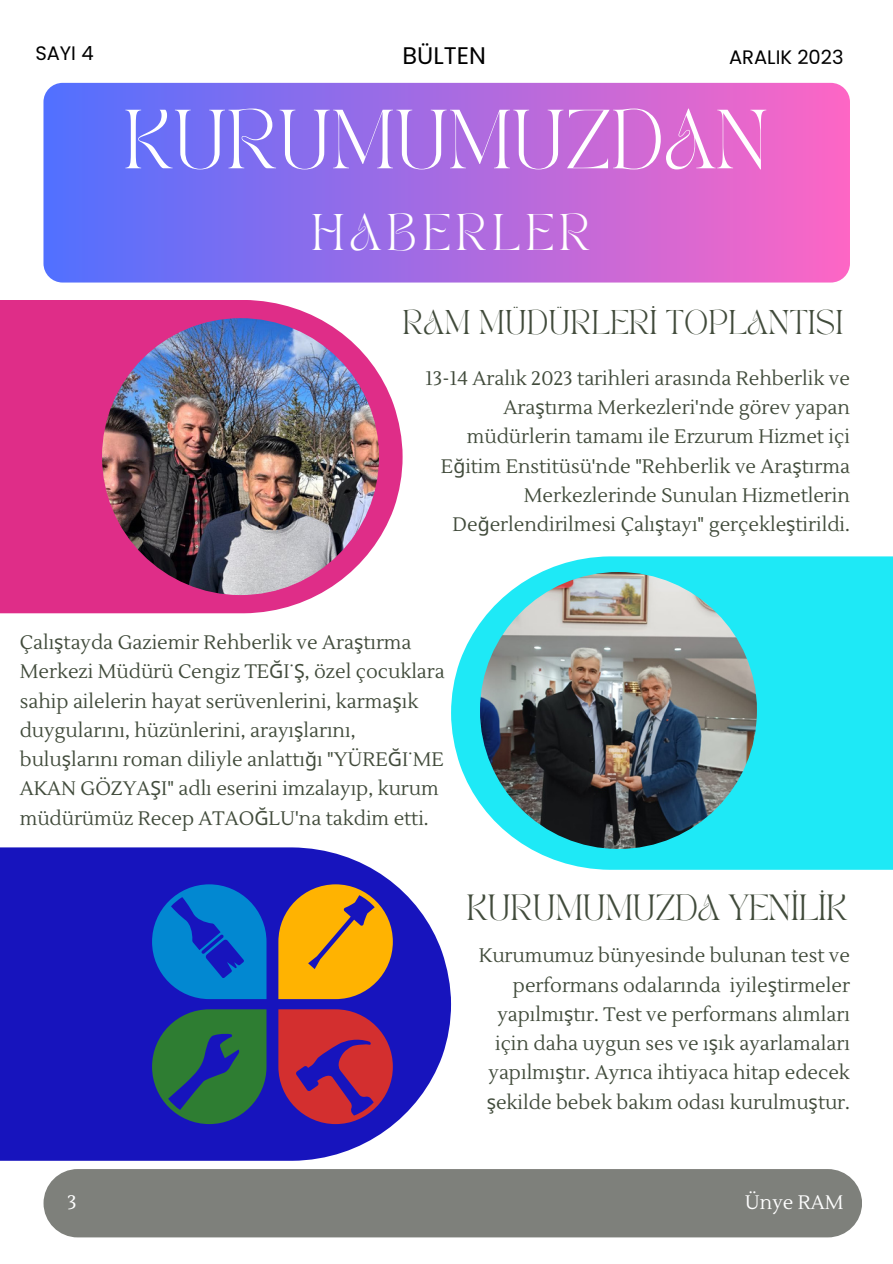
<style>
.page{position:relative;width:893px;height:1264px;background:#fff}
.page>*{position:absolute;margin:0;border:0;box-sizing:border-box;transform-origin:0 0}
.t1{font:58.5px "TAN PEARL Regular";color:#fff}
.t2{font:36px "TAN PEARL Regular";letter-spacing:.15em;color:#fff}
.t3{font:25.5px "TAN PEARL Regular";letter-spacing:-.015em;color:#414b3b}
.t4{font:24px "TAN PEARL Regular";color:#414b3b}
.t5{font:24px "Poppins";color:#000}
.t6{font:19.5px/29.2px "Lustria";color:#414b3b;text-align:right}
.t7{font:19.5px "Poppins";color:#000}
.t8{font:19.5px "Lustria";color:#fff}
.s1{font-family:"Noto Sans"}
</style>
<div class="page">
<div style="left:43px;top:83px;width:806px;height:199px;background:linear-gradient(to right,#5170ff,#fd66c5);border-radius:19px"></div>
<svg style="left:0;top:847px;width:451px;height:313px;background:#3230c4"></svg>
<svg style="left:0;top:300px;width:402px;height:313px;fill:#df2d88"></svg>
<img style="left:102px;top:318px;width:277px;height:277px;border-radius:50%">
<div style="left:44px;top:1168px;width:818px;height:69px;background:#7e807b;border-radius:34px"></div>
<svg style="left:152px;top:884px;width:114px;height:115px;background:#0864ca"></svg>
<svg style="left:278px;top:884px;width:115px;height:115px;background:#ca8f2b"></svg>
<svg style="left:152px;top:1009px;width:114px;height:115px;background:#275f59"></svg>
<svg style="left:278px;top:1009px;width:115px;height:115px;background:#99265a"></svg>
<svg style="left:451px;top:556px;width:441px;height:313px;background:#3debf6"></svg>
<img style="left:480px;top:572px;width:276px;height:277px;border-radius:50%">
<p class="t7" style="left:35px;top:39px;width:60px">SAYI 4</p>
<p class="t5" style="left:402px;top:38px;width:85px">BÜLTEN</p>
<p class="t7" style="left:729px;top:44px;width:116px">ARALIK 2023</p>
<p class="t1" style="left:124px;top:109px;width:645px">KURUMUMUZDAN</p>
<p class="t2" style="left:311px;top:213px;width:280px">HABERLER</p>
<p class="t4" style="left:402px;top:309px;width:442px">RAM MÜDÜRLERİ TOPLANTISI</p>
<p class="t6" style="left:425px;top:364px;width:426px">13-14 Aralık 2023 tarihleri arasında Rehberlik ve Ara<span class="s1">ş</span>tırma Merkezleri'nde görev yapan müdürlerin tamamı ile Erzurum Hizmet içi E<span class="s1">ğ</span>itim Enstitüsü'nde "Rehberlik ve Ara<span class="s1">ş</span>tırma Merkezlerinde Sunulan Hizmetlerin De<span class="s1">ğ</span>erlendirilmesi Çalı<span class="s1">ş</span>tayı" gerçekle<span class="s1">ş</span>tirildi.</p>
<p class="t6" style="left:20px;top:628px;width:426px;text-align:left">Çalı<span class="s1">ş</span>tayda Gaziemir Rehberlik ve Ara<span class="s1">ş</span>tırma Merkezi Müdürü Cengiz TE<span class="s1">Ğ</span>İ <span class="s1">Ş</span>, özel çocuklara sahip ailelerin hayat serüvenlerini, karma<span class="s1">ş</span>ık duygularını, hüzünlerini, arayı<span class="s1">ş</span>larını, bulu<span class="s1">ş</span>larını roman diliyle anlattı<span class="s1">ğ</span>ı "YÜRE<span class="s1">Ğ</span>İ ME AKAN GÖZYA<span class="s1">Ş</span>I" adlı eserini imzalayıp, kurum müdürümüz Recep ATAO<span class="s1">Ğ</span>LU'na takdim etti.</p>
<p class="t3" style="left:466px;top:894px;width:382px">KURUMUMUZDA YENİLİK</p>
<p class="t6" style="left:479px;top:941px;width:372px">Kurumumuz bünyesinde bulunan test ve performans odalarında iyile<span class="s1">ş</span>tirmeler yapılmı<span class="s1">ş</span>tır. Test ve performans alımları için daha uygun ses ve ı<span class="s1">ş</span>ık ayarlamaları yapılmı<span class="s1">ş</span>tır. Ayrıca ihtiyaca hitap edecek <span class="s1">ş</span>ekilde bebek bakım odası kurulmu<span class="s1">ş</span>tur.</p>
<p class="t8" style="left:67px;top:1190px;width:11px">3</p>
<p class="t8" style="left:744px;top:1190px;width:100px">Ünye RAM</p>
</div>
